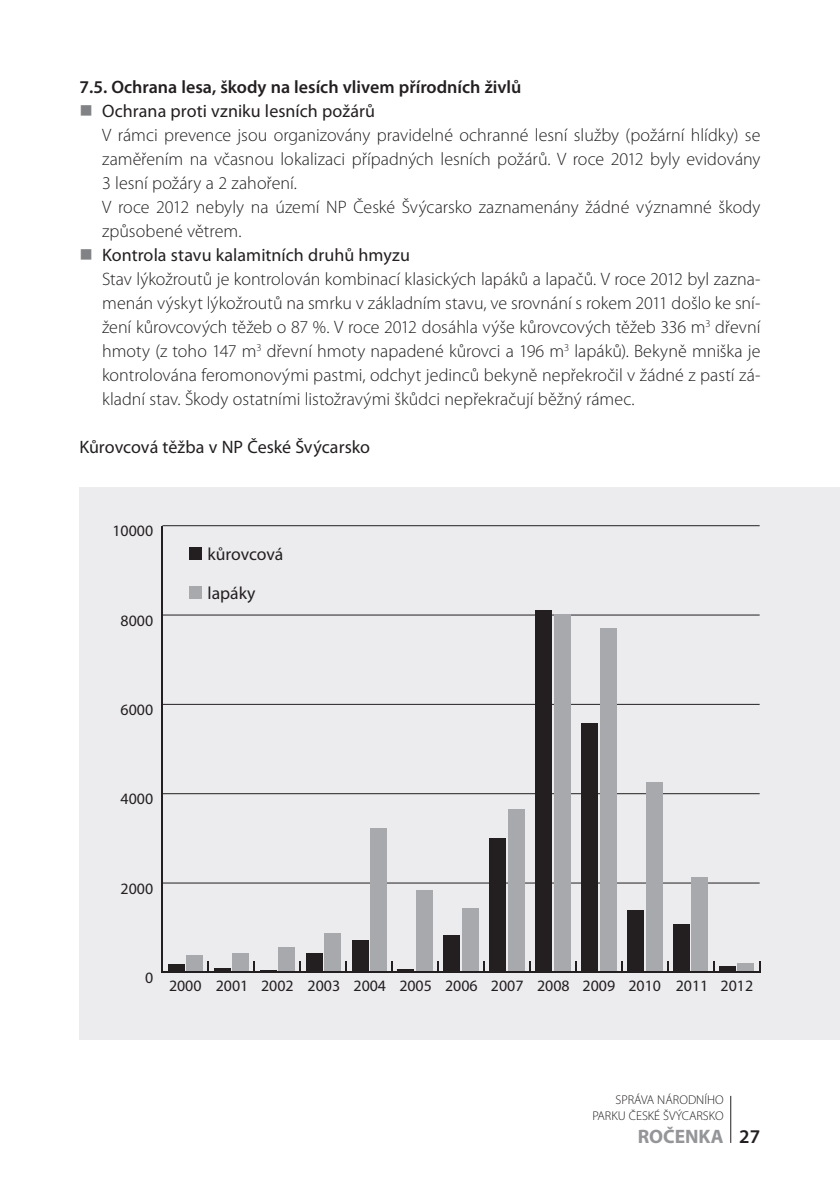
<style>
.page{position:relative;width:840px;height:1191px;background:#fff}
.page>*{position:absolute;margin:0;border:0;box-sizing:border-box;transform-origin:0 0}
.t1{font:700 19.4px "Myriad Pro";color:#939598}
.t2{font:300 18px/24px "Myriad Pro";color:#231f20}
.t3{font:600 18px "Myriad Pro";color:#231f20}
.t4{font:18px "Myriad Pro";color:#231f20}
.t5{font:17.6px "Myriad Pro";color:#231f20}
.t6{font:15.8px "Myriad Pro";color:#231f20}
.t7{font:300 12.8px/15.2px "Myriad Pro";color:#231f20;text-align:right}
.s1{color:#808285}
.s2{font-weight:400}
.s3{font-weight:600;color:#231f20}
</style>
<div class="page">
<hr style="left:730px;top:1095px;width:1px;height:47px;background:#231f20">
<div style="left:79px;top:487px;width:760px;height:552px;background:#ececee"></div>
<hr style="left:162px;top:882px;width:597px;height:1px;background:#231f20">
<hr style="left:162px;top:793px;width:597px;height:1px;background:#231f20">
<hr style="left:162px;top:704px;width:597px;height:1px;background:#231f20">
<hr style="left:162px;top:614px;width:597px;height:1px;background:#231f20">
<hr style="left:162px;top:525px;width:597px;height:1px;background:#231f20">
<div style="left:186px;top:954px;width:17px;height:18px;background:#a8a9ad"></div>
<div style="left:232px;top:953px;width:17px;height:19px;background:#a8a9ad"></div>
<div style="left:278px;top:947px;width:16px;height:25px;background:#a8a9ad"></div>
<div style="left:324px;top:933px;width:16px;height:39px;background:#a8a9ad"></div>
<div style="left:370px;top:828px;width:16px;height:144px;background:#a8a9ad"></div>
<div style="left:416px;top:889px;width:16px;height:83px;background:#a8a9ad"></div>
<div style="left:461px;top:908px;width:17px;height:64px;background:#a8a9ad"></div>
<div style="left:507px;top:809px;width:17px;height:163px;background:#a8a9ad"></div>
<div style="left:553px;top:614px;width:17px;height:358px;background:#a8a9ad"></div>
<div style="left:599px;top:628px;width:17px;height:344px;background:#a8a9ad"></div>
<div style="left:645px;top:782px;width:17px;height:190px;background:#a8a9ad"></div>
<div style="left:691px;top:877px;width:16px;height:95px;background:#a8a9ad"></div>
<div style="left:737px;top:963px;width:16px;height:9px;background:#a8a9ad"></div>
<div style="left:168px;top:963px;width:16px;height:9px;background:#231f20"></div>
<hr style="left:214px;top:968px;width:16px;height:4px;background:#231f20">
<div style="left:305px;top:953px;width:17px;height:19px;background:#231f20"></div>
<div style="left:351px;top:940px;width:17px;height:32px;background:#231f20"></div>
<hr style="left:397px;top:969px;width:17px;height:3px;background:#231f20">
<div style="left:443px;top:935px;width:17px;height:37px;background:#231f20"></div>
<div style="left:489px;top:838px;width:17px;height:134px;background:#231f20"></div>
<div style="left:535px;top:610px;width:16px;height:362px;background:#231f20"></div>
<div style="left:581px;top:722px;width:16px;height:250px;background:#231f20"></div>
<div style="left:627px;top:910px;width:16px;height:62px;background:#231f20"></div>
<div style="left:673px;top:924px;width:16px;height:48px;background:#231f20"></div>
<div style="left:718px;top:965px;width:17px;height:7px;background:#231f20"></div>
<div style="left:189px;top:586px;width:12px;height:12px;background:#a8a9ad"></div>
<div style="left:189px;top:547px;width:12px;height:12px;background:#231f20"></div>
<hr style="left:161px;top:971px;width:599px;height:2px;background:#231f20">
<svg style="left:207px;top:961px;width:2px;height:10px"></svg>
<svg style="left:253px;top:961px;width:23px;height:10px"></svg>
<svg style="left:299px;top:961px;width:2px;height:10px"></svg>
<svg style="left:345px;top:961px;width:2px;height:10px"></svg>
<svg style="left:391px;top:961px;width:2px;height:10px"></svg>
<hr style="left:161px;top:526px;width:2px;height:446px;background:#231f20">
<p class="t3" style="left:79px;top:75px;width:443px">7.5. Ochrana lesa, škody na lesích vlivem přírodních živlů</p>
<p class="t2" style="left:102px;top:99px;width:659px;text-indent:-23px"><span class="s1">■</span> <span class="s2">Ochrana proti vzniku lesních požárů<br></span>V rámci prevence jsou organizovány pravidelné ochranné lesní služby (požární hlídky) se zaměřením na včasnou lokalizaci případných lesních požárů. V roce 2012 byly evidovány 3 lesní požáry a 2 zahoření.<br>V roce 2012 nebyly na území NP České Švýcarsko zaznamenány žádné významné škody způsobené větrem.</p>
<p class="t2" style="left:102px;top:243px;width:659px;text-indent:-23px"><span class="s1">■</span> <span class="s2">Kontrola stavu kalamitních druhů hmyzu<br></span>Stav lýkožroutů je kontrolován kombinací klasických lapáků a lapačů. V roce 2012 byl zazna&shy;menán výskyt lýkožroutů na smrku v základním stavu, ve srovnání s rokem 2011 došlo ke sní&shy;žení kůrovcových těžeb o 87 %. V roce 2012 dosáhla výše kůrovcových těžeb 336 m<sup>3</sup> dřevní hmoty (z toho 147 m<sup>3</sup> dřevní hmoty napadené kůrovci a 196 m<sup>3</sup> lapáků). Bekyně mniška je kontrolována feromonovými pastmi, odchyt jedinců bekyně nepřekročil v žádné z pastí zá&shy;kladní stav. Škody ostatními listožravými škůdci nepřekračují běžný rámec.</p>
<p class="t4" style="left:79px;top:436px;width:292px">Kůrovcová těžba v NP České Švýcarsko</p>
<p class="t6" style="left:112px;top:521px;width:42px">10000</p>
<p class="t6" style="left:120px;top:610px;width:34px">8000</p>
<p class="t6" style="left:120px;top:700px;width:34px">6000</p>
<p class="t6" style="left:120px;top:789px;width:34px">4000</p>
<p class="t5" style="left:207px;top:543px;width:77px">kůrovcová</p>
<p class="t5" style="left:207px;top:582px;width:50px">lapáky</p>
<p class="t6" style="left:120px;top:878px;width:34px">2000</p>
<p class="t6" style="left:145px;top:967px;width:10px">0</p>
<p class="t6" style="left:169px;top:976px;width:585px">2000 2001 2002 2003 2004 2005 2006 2007 2008 2009 2010 2011 2012</p>
<p class="t7" style="left:592px;top:1092px;width:133px">SPRÁVA NÁRODNÍHO<br>PARKU ČESKÉ ŠVÝCARSKO</p>
<p class="t1" style="left:637px;top:1123px;width:124px">ROČENKA <span class="s3">27</span></p>
</div>
